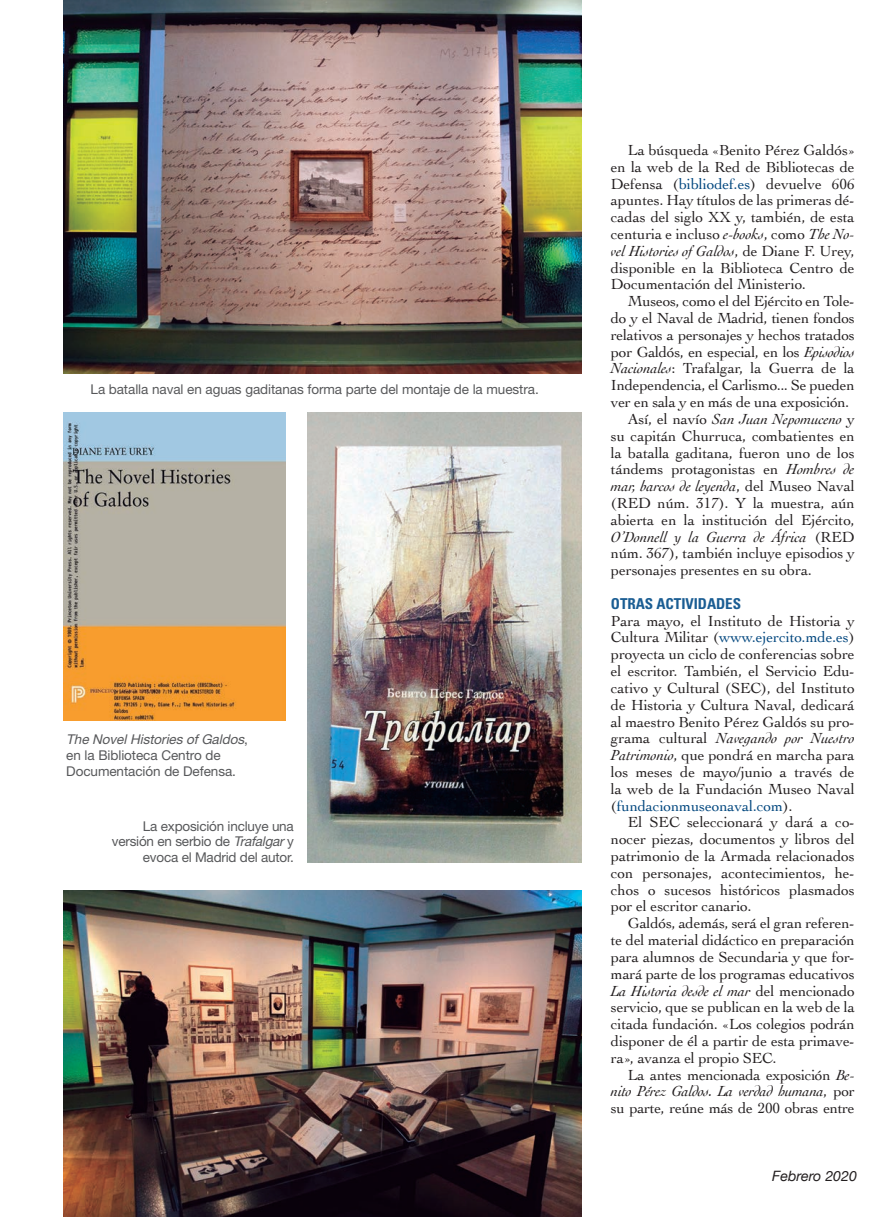
<style>
.page{position:relative;width:893px;height:1217px;background:#fff}
.page>*{position:absolute;margin:0;border:0;box-sizing:border-box;transform-origin:0 0}
.Texto_apoyo{font:15.3px/16.8px "Cochin";letter-spacing:-.005em;color:#231f20;text-align:justify}
.Ladillo{font:700 condensed 15px "Univers";letter-spacing:-.005em;color:#1a5d93}
.t1{font:italic 14.25px "Helvetica Neue";color:#231f20}
.Pie_de_foto{font:13.5px/15.8px "Helvetica Neue";letter-spacing:-.005em;color:#57585a}
.s1{font-style:italic}
.s2{color:#00467e}
</style>
<div class="page">
<img style="left:64px;top:0;width:517px;height:373px">
<img style="left:308px;top:412px;width:273px;height:449px">
<img style="left:64px;top:890px;width:517px;height:326px">
<img style="left:64px;top:412px;width:222px;height:308px">
<p class="Pie_de_foto" style="left:91px;top:381px;width:450px">La batalla naval en aguas gaditanas forma parte del montaje de la muestra.</p>
<p class="Pie_de_foto" style="left:66px;top:731px;width:183px"><span class="s1">The NovelHistories ofGaldos</span>, en la Biblioteca Centro de<br>Documentación de Defensa.</p>
<p class="Pie_de_foto" style="left:112px;top:817px;width:183px;text-align:right">La exposición incluye una versión en serbio de <span class="s1">Trafalgar</span>y evoca el Madrid del autor.</p>
<p class="Texto_apoyo" style="left:611px;top:141px;width:245px;text-indent:17px">La búsqueda «Benito Pérez Galdós» en la web de la Red de Bibliotecas de Defensa (<span class="s2">bibliodef.es</span>) devuelve 606 apuntes. Hay títulos de las primeras dé&shy;cadas del siglo XX y, también, de esta centuria e incluso <span class="s1">e-books</span>, como <span class="s1">The No&shy;vel Histories of Galdos</span>, de Diane F. Urey, disponible en la Biblioteca Centro de Documentación del Ministerio.</p>
<p class="Texto_apoyo" style="left:611px;top:292px;width:245px;text-indent:17px">Museos, como el del Ejército en Tole&shy;do y el Naval de Madrid, tienen fondos relativos a personajes y hechos tratados por Galdós, en especial, en los <span class="s1">Episodios Nacionales</span>: Trafalgar, la Guerra de la Independencia, el Carlismo... Se pueden ver en sala y en más de una exposición.</p>
<p class="Texto_apoyo" style="left:611px;top:410px;width:245px;text-indent:17px">Así, el navío <span class="s1">San Juan Nepomuceno</span> y su capitán Churruca, combatientes en la batalla gaditana, fueron uno de los tándems protagonistas en <span class="s1">Hombres de mar, barcos de leyenda</span>, del Museo Naval (RED núm. 317). Y la muestra, aún abierta en la institución del Ejército, <span class="s1">O’Donnell y la Guerra de África</span> (RED núm. 367), también incluye episodios y personajes presentes en su obra.</p>
<p class="Ladillo" style="left:611px;top:594px;width:132px">OTRAS ACTIVIDADES</p>
<p class="Texto_apoyo" style="left:611px;top:611px;width:245px">Para mayo, el Instituto de Historia y Cultura Militar (<span class="s2">www.ejercito.mde.es</span>) proyecta un ciclo de conferencias sobre el escritor. También, el Servicio Edu&shy;cativo y Cultural (SEC), del Instituto de Historia y Cultura Naval, dedicará al maestro Benito Pérez Galdós su pro&shy;grama cultural <span class="s1">Navegando por Nuestro Patrimonio</span>, que pondrá en marcha para los meses de mayo/junio a través de la web de la Fundación Museo Naval (<span class="s2">fundacionmuseonaval.com</span>).</p>
<p class="Texto_apoyo" style="left:611px;top:813px;width:245px;text-indent:17px">El SEC seleccionará y dará a co&shy;nocer piezas, documentos y libros del patrimonio de la Armada relacionados con personajes, acontecimientos, he&shy;chos o sucesos históricos plasmados por el escritor canario.</p>
<p class="Texto_apoyo" style="left:611px;top:914px;width:245px;text-indent:17px">Galdós, además, será el gran referen&shy;te del material didáctico en preparación para alumnos de Secundaria y que for&shy;mará parte de los programas educativos <span class="s1">La Historia desde el mar</span> del mencionado servicio, que se publican en la web de la citada fundación. «Los colegios podrán disponer de él a partir de esta primave&shy;ra», avanza el propio SEC.</p>
<p class="Texto_apoyo" style="left:611px;top:1065px;width:245px;text-indent:17px">La antes mencionada exposición <span class="s1">Be&shy;nito Pérez Galdos. La verdad humana</span>, por su parte, reúne más de 200 obras entre</p>
<p class="t1" style="left:772px;top:1165px;width:86px">Febrero 2020</p>
</div>
